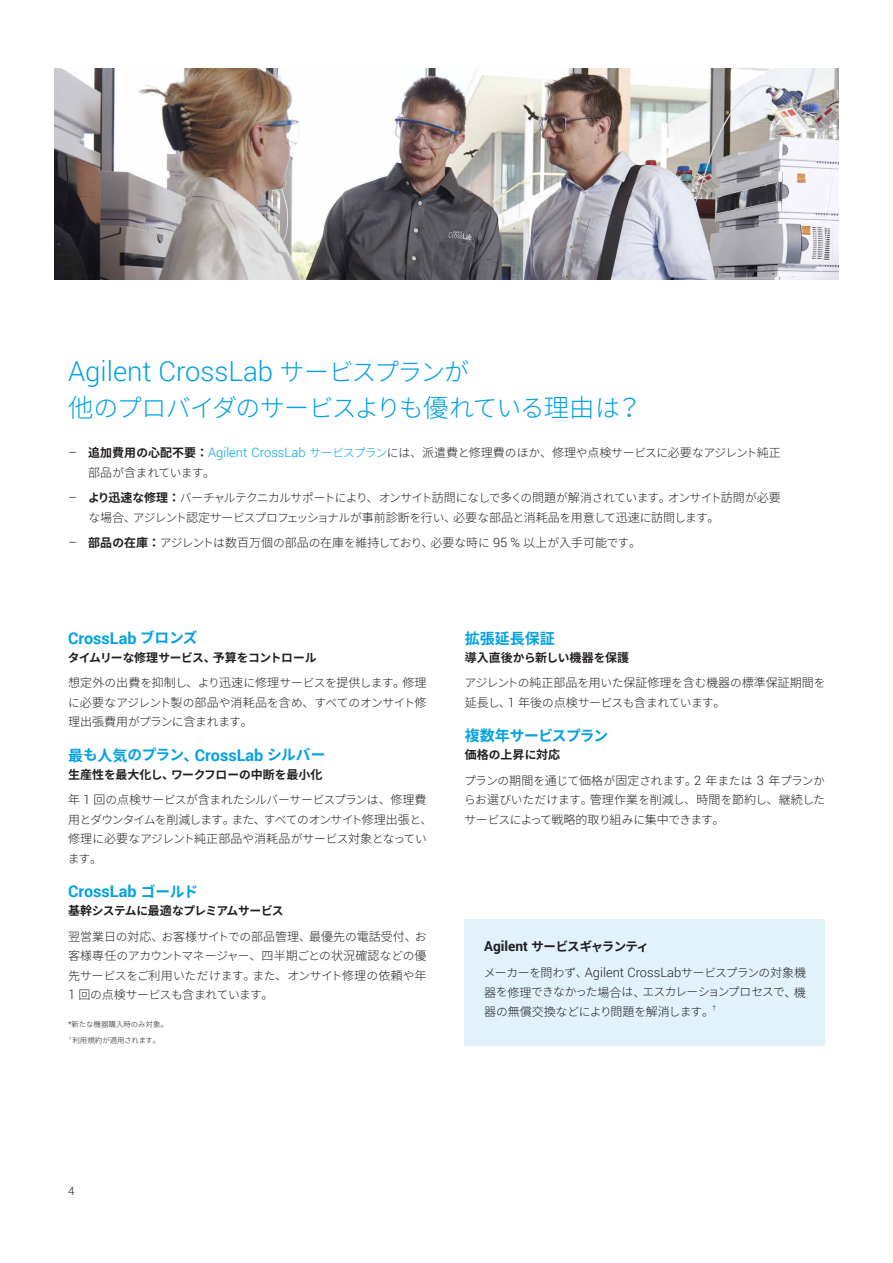
<style>
.page{position:relative;width:893px;height:1263px;background:#fff}
.page>*{position:absolute;margin:0;border:0;box-sizing:border-box;transform-origin:0 0}
.BROCHURE_int_head_bl{font:300 27.6px "Roboto";color:#00a1e3}
.BROCHURE_int_head_bl-2{font:300 25.05px "Noto Sans CJ Kjp";letter-spacing:-.06em;color:#00a1e3}
.BROCHURE_subhead_blu{font:700 16.2px "Roboto";color:#00a1e3}
.BROCHURE_subhead_blu-2{font:700 15px "Noto Sans CJ Kjp";color:#00a1e3}
.BROCHURE_subhead_blu-3{font:700 14.7px "Noto Sans CJ Kjp";letter-spacing:-.04em;color:#00a1e3}
.t1{font:700 12.45px "Noto Sans CJ Kjp";letter-spacing:-.065em;color:#231f20}
.BROCHURE_text_black{font:300 12px "Noto Sans CJ Kjp";color:#231f20}
.BROCHURE_subhead_blu-4{font:700 12px "Noto Sans CJ Kjp";color:#231f20}
.BROCHURE_text_black-2{font:300 11.7px/19.5px "Noto Sans CJ Kjp";letter-spacing:-.055em;color:#231f20}
.BROCHURE_text_black-3{font:300 11.7px "Noto Sans CJ Kjp";letter-spacing:-.035em;color:#231f20}
.BROCHURE_subhead_blu-5{font:700 11.7px "Noto Sans CJ Kjp";letter-spacing:-.04em;color:#231f20}
.BROCHURE_subhead_blu-6{font:700 11.7px "Noto Sans CJ Kjp";letter-spacing:-.06em;color:#231f20}
.t2{font:300 11.4px "Roboto";color:#231f20}
.BROCHURE_footnote_bl{font:300 7.5px "Noto Sans CJ Kjp";color:#231f20}
.t3{font:300 7.05px "Noto Sans CJ Kjp";color:#231f20}
.BROCHURE_footnote_bl-2{font:300 4.35px "Noto Sans CJ Kjp";color:#231f20}
.s1{font-family:"Noto Sans CJ Kjp";font-size:25.05px}
.s2{font-size:25.5px}
.s3{font-family:"Roboto";font-size:12.9px}
.s4{font-weight:700;font-size:12px}
.s5{font-weight:700}
.s6{font-family:"Roboto";font-size:12.9px;color:#00a1e3}
.s7{color:#00a1e3}
.s8{font-size:12px}
.s9{font-weight:700;font-size:11.7px}
.s10{font-size:11.7px}
.s11{font-family:"Noto Sans CJ Kjp";font-size:14.7px}
.s12{font-size:15px}
.s13{font-family:"Roboto";font-size:16.2px}
.s14{font-family:"Roboto";font-size:8.1px}
.s15{font-size:7.35px}
.s16{font-family:"Roboto";font-size:13.8px}
</style>
<div class="page">
<div style="left:465px;top:919px;width:360px;height:127px;background:#e1f2fb"></div>
<img style="left:55px;top:68px;width:783px;height:211px">
<p class="BROCHURE_int_head_bl" style="left:68px;top:352px;width:402px">Agilent CrossLab <span class="s1">サービスプランが</span></p>
<p class="BROCHURE_int_head_bl-2" style="left:68px;top:393px;width:576px"><span class="s2">他</span>のプロバイダのサービスよりも<span class="s2">優</span>れている<span class="s2">理由</span>は<span class="s2">？</span></p>
<p class="BROCHURE_text_black-2" style="left:88px;top:443px;width:694px;text-indent:-20px"><span class="s3">–</span> <span class="s4">追加費用</span><span class="s5">の</span><span class="s4">心配不要：</span><span class="s6">Agilent CrossLab</span> <span class="s7">サービスプラン</span>には<span class="s8">、派遣費</span>と<span class="s8">修理費</span>のほか<span class="s8">、修理</span>や<span class="s8">点検</span>サービスに<span class="s8">必要</span>なアジレント<span class="s8">純正部品</span>が<span class="s8">含</span>まれています<span class="s8">。</span></p>
<p class="BROCHURE_text_black-2" style="left:88px;top:488px;width:694px;text-indent:-20px"><span class="s3">–</span> <span class="s5">より</span><span class="s4">迅速</span><span class="s5">な</span><span class="s4">修理：</span>バーチャルテクニカルサポートにより<span class="s8">、</span>オンサイト<span class="s8">訪問</span>になしで<span class="s8">多</span>くの<span class="s8">問題</span>が<span class="s8">解消</span>されています<span class="s8">。</span>オンサイト<span class="s8">訪問</span>が<span class="s8">必要</span>な<span class="s8">場合、</span>アジレント<span class="s8">認定</span>サービスプロフェッショナルが<span class="s8">事前診断</span>を<span class="s8">行</span>い<span class="s8">、必要</span>な<span class="s8">部品</span>と<span class="s8">消耗品</span>を<span class="s8">用意</span>して<span class="s8">迅速</span>に<span class="s8">訪問</span>します<span class="s8">。</span></p>
<p class="BROCHURE_text_black" style="left:68px;top:536px;width:575px"><span class="s3">–</span> <span class="s5">部品</span><span class="s9">の</span><span class="s5">在庫：</span><span class="s10">アジレントは</span>数百万個<span class="s10">の</span>部品<span class="s10">の</span>在庫<span class="s10">を</span>維持<span class="s10">しており</span>、必要<span class="s10">な</span>時<span class="s10">に</span> <span class="s3">95 %</span> 以上<span class="s10">が</span>入手可能<span class="s10">です</span>。</p>
<p class="BROCHURE_subhead_blu" style="left:68px;top:626px;width:131px">CrossLab <span class="s11">ブロンズ</span></p>
<p class="BROCHURE_subhead_blu-5" style="left:68px;top:651px;width:250px">タイムリーな<span class="s8">修理</span>サービス<span class="s8">、予算</span>をコントロール</p>
<p class="BROCHURE_text_black" style="left:68px;top:676px;width:360px">想定外<span class="s10">の</span>出費<span class="s10">を</span>抑制<span class="s10">し</span>、<span class="s10">より</span>迅速<span class="s10">に</span>修理<span class="s10">サービスを</span>提供<span class="s10">します</span>。修理</p>
<p class="BROCHURE_text_black-2" style="left:68px;top:693px;width:360px">に<span class="s8">必要</span>なアジレント<span class="s8">製</span>の<span class="s8">部品</span>や<span class="s8">消耗品</span>を<span class="s8">含</span>め<span class="s8">、</span>すべてのオンサイト<span class="s8">修理出張費用</span>がプランに<span class="s8">含</span>まれます<span class="s8">。</span></p>
<p class="BROCHURE_subhead_blu-3" style="left:68px;top:747px;width:259px"><span class="s12">最</span>も<span class="s12">人気</span>のプラン<span class="s12">、</span><span class="s13">CrossLab</span> シルバー</p>
<p class="BROCHURE_subhead_blu-4" style="left:68px;top:768px;width:256px">生産性<span class="s10">を</span>最大化<span class="s10">し</span>、<span class="s10">ワークフローの</span>中断<span class="s10">を</span>最小化</p>
<p class="BROCHURE_text_black-2" style="left:68px;top:790px;width:366px"><span class="s8">年</span> <span class="s3">1</span> <span class="s8">回</span>の<span class="s8">点検</span>サービスが<span class="s8">含</span>まれたシルバーサービスプランは<span class="s8">、修理費用</span>とダウンタイムを<span class="s8">削減</span>します<span class="s8">。</span>また<span class="s8">、</span>すべてのオンサイト<span class="s8">修理出張</span>と<span class="s8">、修理</span>に<span class="s8">必要</span>なアジレント<span class="s8">純正部品</span>や<span class="s8">消耗品</span>がサービス<span class="s8">対象</span>となっています<span class="s8">。</span></p>
<p class="BROCHURE_subhead_blu" style="left:68px;top:880px;width:132px">CrossLab <span class="s11">ゴールド</span></p>
<p class="BROCHURE_subhead_blu-6" style="left:68px;top:904px;width:217px"><span class="s8">基幹</span>システムに<span class="s8">最適</span>なプレミアムサービス</p>
<p class="BROCHURE_text_black" style="left:68px;top:930px;width:360px">翌営業日<span class="s10">の</span>対応、<span class="s10">お</span>客様<span class="s10">サイトでの</span>部品管理、最優先<span class="s10">の</span>電話受付、<span class="s10">お</span></p>
<p class="BROCHURE_text_black-2" style="left:68px;top:946px;width:360px;text-align:justify"><span class="s8">客様専任</span>のアカウントマネージャー<span class="s8">、四半期</span>ごとの<span class="s8">状況確認</span>などの<span class="s8">優先</span>サービスをご<span class="s8">利用</span>いただけます<span class="s8">。</span>また<span class="s8">、</span>オンサイト<span class="s8">修理</span>の<span class="s8">依頼</span>や<span class="s8">年</span><span class="s3">1</span> <span class="s8">回</span>の<span class="s8">点検</span>サービスも<span class="s8">含</span>まれています<span class="s8">。</span></p>
<p class="BROCHURE_footnote_bl" style="left:68px;top:1020px;width:102px"><span class="s14">*</span>新<span class="s15">たな</span>機器購入時<span class="s15">のみ</span>対象。</p>
<p class="BROCHURE_footnote_bl-2" style="left:68px;top:1036px;width:6px">†</p>
<p class="BROCHURE_footnote_bl" style="left:72px;top:1036px;width:89px">利用規約<span class="s15">が</span>適用<span class="s15">されます</span>。</p>
<p class="BROCHURE_subhead_blu-2" style="left:465px;top:629px;width:91px">拡張延長保証</p>
<p class="BROCHURE_subhead_blu-4" style="left:465px;top:651px;width:166px">導入直後<span class="s10">から</span>新<span class="s10">しい</span>機器<span class="s10">を</span>保護</p>
<p class="BROCHURE_text_black" style="left:464px;top:676px;width:363px"><span class="s10">アジレントの</span>純正部品<span class="s10">を</span>用<span class="s10">いた</span>保証修理<span class="s10">を</span>含<span class="s10">む</span>機器<span class="s10">の</span>標準保証期間<span class="s10">を</span></p>
<p class="BROCHURE_text_black-3" style="left:465px;top:696px;width:262px"><span class="s8">延長</span>し<span class="s8">、</span><span class="s3">1</span> <span class="s8">年後</span>の<span class="s8">点検</span>サービスも<span class="s8">含</span>まれています<span class="s8">。</span></p>
<p class="BROCHURE_subhead_blu-3" style="left:465px;top:727px;width:145px"><span class="s12">複数年</span>サービスプラン</p>
<p class="BROCHURE_subhead_blu-4" style="left:465px;top:748px;width:97px">価格<span class="s10">の</span>上昇<span class="s10">に</span>対応</p>
<p class="BROCHURE_text_black-2" style="left:464px;top:771px;width:362px">プランの<span class="s8">期間</span>を<span class="s8">通</span>じて<span class="s8">価格</span>が<span class="s8">固定</span>されます<span class="s8">。</span><span class="s3">2</span> <span class="s8">年</span>または <span class="s3">3</span> <span class="s8">年</span>プランか</p>
<p class="BROCHURE_text_black" style="left:464px;top:793px;width:363px"><span class="s10">らお</span>選<span class="s10">びいただけます</span>。管理作業<span class="s10">を</span>削減<span class="s10">し</span>、時間<span class="s10">を</span>節約<span class="s10">し</span>、継続<span class="s10">した</span></p>
<p class="BROCHURE_text_black-2" style="left:465px;top:810px;width:261px">サービスによって<span class="s8">戦略的取</span>り<span class="s8">組</span>みに<span class="s8">集中</span>できます<span class="s8">。</span></p>
<p class="t1" style="left:484px;top:939px;width:166px"><span class="s16">Agilent</span> サービスギャランティ</p>
<p class="BROCHURE_text_black-2" style="left:484px;top:963px;width:324px">メーカーを<span class="s8">問</span>わず<span class="s8">、</span><span class="s3">Agilent CrossLab</span>サービスプランの<span class="s8">対象機器</span>を<span class="s8">修理</span>できなかった<span class="s8">場合</span>は<span class="s8">、</span>エスカレーションプロセスで<span class="s8">、機</span></p>
<p class="BROCHURE_text_black" style="left:484px;top:1005px;width:231px">器<span class="s10">の</span>無償交換<span class="s10">などにより</span>問題<span class="s10">を</span>解消<span class="s10">します</span>。</p>
<p class="t3" style="left:711px;top:1003px;width:8px">†</p>
<p class="t2" style="left:68px;top:1183px;width:8px">4</p>
</div>
